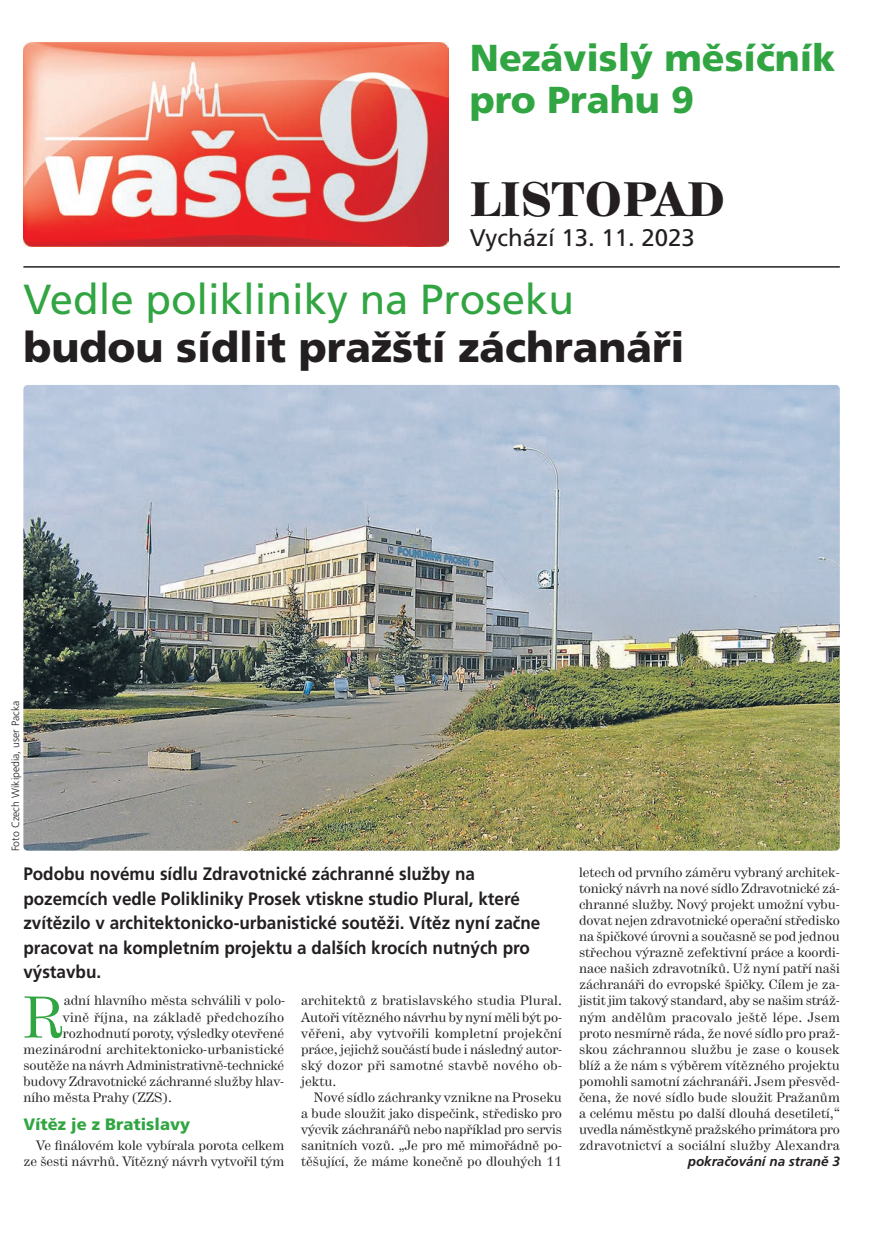
<style>
.page{position:relative;width:893px;height:1242px;background:#fff}
.page>*{position:absolute;margin:0;border:0;box-sizing:border-box;transform-origin:0 0}
.t1{font:58.5px "Hercules";color:#32a543}
.t2{font:500 48px "Hercules";letter-spacing:.015em;color:#231f20}
.t3{font:900 42px "Frutiger CE";color:#231f20}
.t4{font:42px "Frutiger CE";color:#32a543}
.t5{font:900 37.5px/42px "Frutiger CE";color:#32a543}
.t6{font:24px "Frutiger CE";color:#231f20}
.t7{font:700 18px/24.3px "Frutiger CE";color:#231f20;scale:.95 1}
.t8{font:900 16.5px "Frutiger CE";color:#32a543}
.t9{font:13.5px/16px "Hercules";color:#231f20;text-align:justify}
.t10{font:13.5px "Hercules";letter-spacing:.02em;color:#231f20}
.t11{font:italic 700 13.5px "Frutiger CE";color:#231f20}
.t12{font:300 10.5px "Frutiger CE";color:#231f20}
</style>
<div class="page">
<img style="left:23px;top:43px;width:426px;height:204px">
<hr style="left:23px;top:266px;width:817px;height:2px;background:#231f20">
<img style="left:23px;top:385px;width:817px;height:465px;border-radius:4px">
<h3 class="t5" style="left:470px;top:39px;width:367px">Nezávislý měsíčník pro Prahu 9</h3>
<h2 class="t2" style="left:470px;top:181px;width:256px">LISTOPAD</h2>
<h3 class="t6" style="left:470px;top:227px;width:226px">Vychází 13. 11. 2023</h3>
<h3 class="t4" style="left:23px;top:282px;width:552px">Vedle polikliniky na Proseku</h3>
<h3 class="t3" style="left:23px;top:330px;width:663px">budou sídlit pražští záchranáři</h3>
<p class="t12" style="left:11px;top:851px;width:152px;rotate:-90deg">Foto Czech Wikipedia, user Packa</p>
<p class="t7" style="left:23px;top:863px;width:546px">Podobu novému sídlu Zdravotnické záchranné služby na pozemcích vedle Polikliniky Prosek vtiskne studio Plural, které zvítězilo v architektonicko-urbanistické soutěži. Vítěz nyní začne pracovat na kompletním projektu a dalších krocích nutných pro výstavbu.</p>
<h1 class="t1" style="left:23px;top:996px;width:41px">R</h1>
<p class="t9" style="left:64px;top:993px;width:223px">adní hlavního města schválili v polo-</p>
<p class="t10" style="left:63px;top:1012px;width:223px">vině října, na základě předchozího</p>
<p class="t9" style="left:63px;top:1026px;width:223px">rozhodnutí poroty, výsledky otevřené</p>
<p class="t9" style="left:23px;top:1042px;width:262px">mezinárodní architektonicko-urbanistické</p>
<p class="t9" style="left:23px;top:1058px;width:262px">soutěže na návrh Administrativně-technické</p>
<p class="t9" style="left:23px;top:1074px;width:262px">budovy Zdravotnické záchranné služby hlav-</p>
<p class="t9" style="left:23px;top:1090px;width:150px">ního města Prahy (ZZS).</p>
<p class="t8" style="left:23px;top:1117px;width:168px">Vítěz je z Bratislavy</p>
<p class="t9" style="left:23px;top:1138px;width:262px;text-align:right">Ve finálovém kole vybírala porota celkem ze šesti návrhů. Vítězný návrh vytvořil tým</p>
<p class="t9" style="left:301px;top:993px;width:262px">architektů z bratislavského studia Plural.<br>Autoři vítězného návrhu by nyní měli být po&shy;věřeni, aby vytvořili kompletní projekční práce, jejichž součástí bude i následný autor&shy;ský dozor při samotné stavbě nového ob&shy;jektu.</p>
<p class="t9" style="left:301px;top:1090px;width:262px;text-indent:13px">Nové sídlo záchranky vznikne na Proseku a bude sloužit jako dispečink, středisko pro výcvik záchranářů nebo například pro servis sanitních vozů. „Je pro mě mimořádně po&shy;těšující, že máme konečně po dlouhých 11</p>
<p class="t9" style="left:579px;top:865px;width:262px">letech od prvního záměru vybraný architek&shy;tonický návrh na nové sídlo Zdravotnické zá&shy;chranné služby. Nový projekt umožní vybu&shy;dovat nejen zdravotnické operační středisko na špičkové úrovni a současně se pod jednou střechou výrazně zefektivní práce a koordi&shy;nace našich zdravotníků. Už nyní patří naši záchranáři do evropské špičky. Cílem je za&shy;jistit jim takový standard, aby se našim stráž - ným andělům pracovalo ještě lépe. Jsem proto nesmírně ráda, že nové sídlo pro praž&shy;skou záchrannou službu je zase o kousek blíž a že nám s výběrem vítězného projektu pomohli samotní záchranáři. Jsem přesvěd&shy;čena, že nové sídlo bude sloužit Pražanům a celému městu po další dlouhá desetiletí,“ uvedla náměstkyně pražského primátora pro zdravotnictví a sociální služby Alexandra</p>
<p class="t11" style="left:688px;top:1156px;width:154px">pokračování na straně 3</p>
</div>
